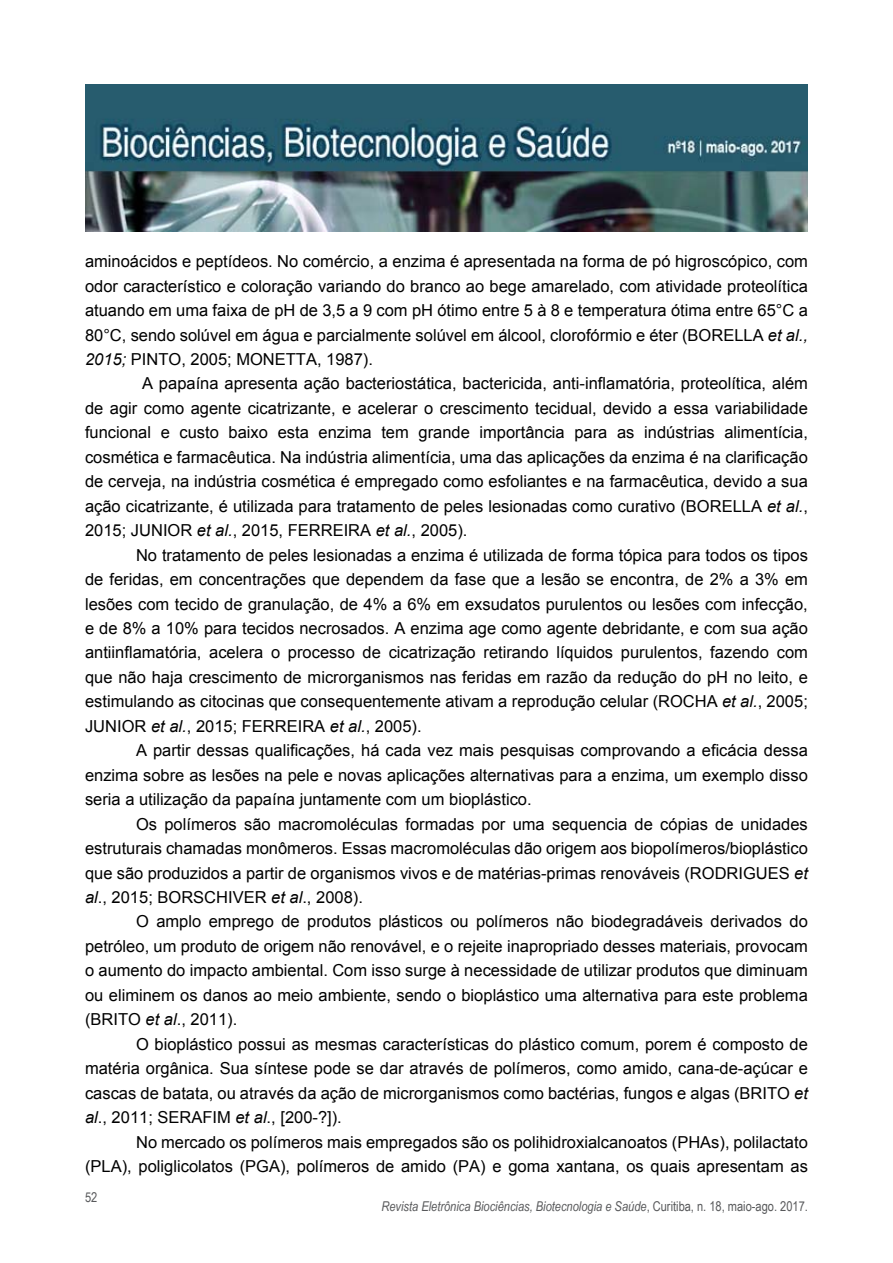
<style>
.page{position:relative;width:893px;height:1263px;background:#fff}
.page>*{position:absolute;margin:0;border:0;box-sizing:border-box;transform-origin:0 0}
.t1{font:16.5px/24.5px "Arial";color:#000;text-align:justify}
.t2{font:italic 13.5px "Arial Narrow";color:#58595b}
.t3{font:13.5px "Arial Narrow";color:#58595b}
.s1{font-style:italic}
.s2{font-style:normal}
</style>
<div class="page">
<img style="left:85px;top:85px;width:723px;height:146px">
<p class="t1" style="left:85px;top:249px;width:724px">aminoácidos e peptídeos. No comércio, a enzima é apresentada na forma de pó higroscópico, com odor característico e coloração variando do branco ao bege amarelado, com atividade proteolítica atuando em uma faixa de pH de 3,5 a 9 com pH ótimo entre 5 à 8 e temperatura ótima entre 65°C a 80°C, sendo solúvel em água e parcialmente solúvel em álcool, clorofórmio e éter (BORELLA <span class="s1">et al., 2015;</span> PINTO, 2005; MONETTA, 1987).</p>
<p class="t1" style="left:85px;top:372px;width:724px;text-indent:57px">A papaína apresenta ação bacteriostática, bactericida, anti-inflamatória, proteolítica, além de agir como agente cicatrizante, e acelerar o crescimento tecidual, devido a essa variabilidade funcional e custo baixo esta enzima tem grande importância para as indústrias alimentícia, cosmética e farmacêutica. Na indústria alimentícia, uma das aplicações da enzima é na clarificação de cerveja, na indústria cosmética é empregado como esfoliantes e na farmacêutica, devido a sua ação cicatrizante, é utilizada para tratamento de peles lesionadas como curativo (BORELLA <span class="s1">et al.</span>, 2015; JUNIOR <span class="s1">et al.</span>, 2015, FERREIRA <span class="s1">et al.</span>, 2005).</p>
<p class="t1" style="left:85px;top:543px;width:724px;text-indent:51px">No tratamento de peles lesionadas a enzima é utilizada de forma tópica para todos os tipos de feridas, em concentrações que dependem da fase que a lesão se encontra, de 2% a 3% em lesões com tecido de granulação, de 4% a 6% em exsudatos purulentos ou lesões com infecção, e de 8% a 10% para tecidos necrosados. A enzima age como agente debridante, e com sua ação antiinflamatória, acelera o processo de cicatrização retirando líquidos purulentos, fazendo com que não haja crescimento de microrganismos nas feridas em razão da redução do pH no leito, e estimulando as citocinas que consequentemente ativam a reprodução celular (ROCHA <span class="s1">et al.</span>, 2005; JUNIOR <span class="s1">et al.</span>, 2015; FERREIRA <span class="s1">et al.</span>, 2005).</p>
<p class="t1" style="left:85px;top:738px;width:724px;text-indent:51px">A partir dessas qualificações, há cada vez mais pesquisas comprovando a eficácia dessa enzima sobre as lesões na pele e novas aplicações alternativas para a enzima, um exemplo disso seria a utilização da papaína juntamente com um bioplástico.</p>
<p class="t1" style="left:85px;top:812px;width:724px;text-indent:51px">Os polímeros são macromoléculas formadas por uma sequencia de cópias de unidades estruturais chamadas monômeros. Essas macromoléculas dão origem aos biopolímeros/bioplástico que são produzidos a partir de organismos vivos e de matérias-primas renováveis (RODRIGUES <span class="s1">et al</span>., 2015; BORSCHIVER <span class="s1">et al</span>., 2008).</p>
<p class="t1" style="left:85px;top:910px;width:724px;text-indent:51px">O amplo emprego de produtos plásticos ou polímeros não biodegradáveis derivados do petróleo, um produto de origem não renovável, e o rejeite inapropriado desses materiais, provocam o aumento do impacto ambiental. Com isso surge à necessidade de utilizar produtos que diminuam ou eliminem os danos ao meio ambiente, sendo o bioplástico uma alternativa para este problema (BRITO <span class="s1">et al</span>., 2011).</p>
<p class="t1" style="left:85px;top:1032px;width:724px;text-indent:51px">O bioplástico possui as mesmas características do plástico comum, porem é composto de matéria orgânica. Sua síntese pode se dar através de polímeros, como amido, cana-de-açúcar e cascas de batata, ou através da ação de microrganismos como bactérias, fungos e algas (BRITO <span class="s1">et al</span>., 2011; SERAFIM <span class="s1">et al</span>., [200-?]).</p>
<p class="t1" style="left:85px;top:1130px;width:724px;text-align:right">No mercado os polímeros mais empregados são os polihidroxialcanoatos (PHAs), polilactato<br>(PLA), poliglicolatos (PGA), polímeros de amido (PA) e goma xantana, os quais apresentam as</p>
<p class="t3" style="left:85px;top:1187px;width:14px">52</p>
<p class="t2" style="left:381px;top:1197px;width:428px">Revista Eletrônica Biociências, Biotecnologia e Saúde<span class="s2">, Curitiba, n. 18, maio-ago. 2017.</span></p>
</div>
